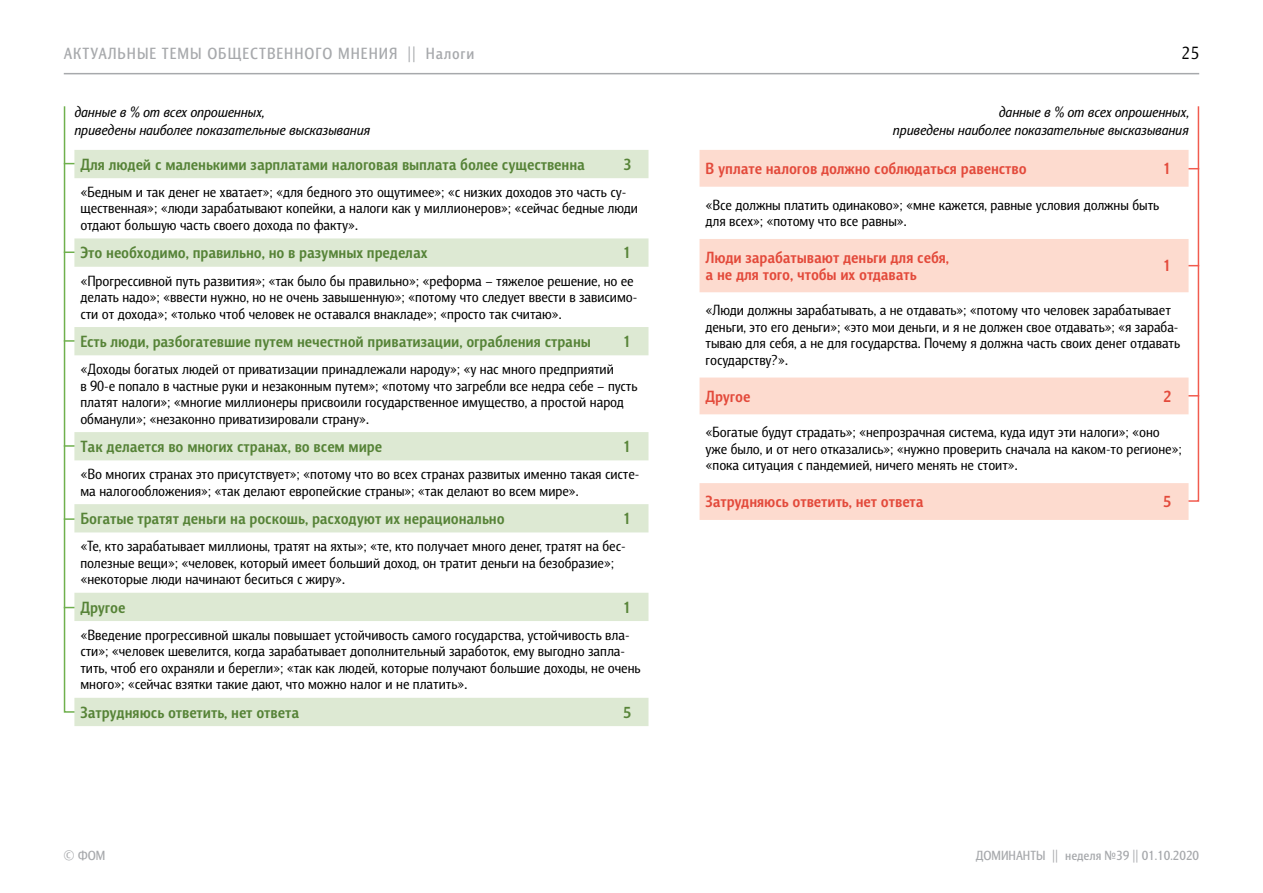
<style>
.page{position:relative;width:1263px;height:893px;background:#fff}
.page>*{position:absolute;margin:0;border:0;box-sizing:border-box;transform-origin:0 0}
.t1{font:18px "Barnaul Grotesk";color:#000}
.t2{font:700 16.5px "Barnaul Grotesk";color:#568337}
.t3{font:700 16.5px/16.5px "Barnaul Grotesk";color:#e34a3b}
.t4{font:500 16.5px "Barnaul Grotesk";letter-spacing:.125em;color:#a7a9ac}
.t5{font:15px/16.5px "Barnaul Grotesk";color:#000}
.t6{font:italic 15px/18px "Barnaul Grotesk";color:#000}
.t7{font:500 13.5px "Barnaul Grotesk";color:#a7a9ac}
</style>
<div class="page">
<hr style="left:64px;top:73px;width:1135px;height:1px;background:#a7a9ac">
<svg style="left:1188px;top:106px;width:12px;height:396px"></svg>
<hr style="left:1029px;top:168px;width:170px;height:1px;background:#f15b4f">
<hr style="left:1029px;top:265px;width:170px;height:1px;background:#f15b4f">
<hr style="left:1029px;top:395px;width:170px;height:2px;background:#f15b4f">
<svg style="left:699px;top:150px;width:489px;height:370px"></svg>
<svg style="left:63px;top:106px;width:11px;height:607px"></svg>
<hr style="left:64px;top:163px;width:167px;height:1px;background:#6fb04d">
<hr style="left:64px;top:251px;width:167px;height:2px;background:#6fb04d">
<hr style="left:64px;top:340px;width:167px;height:2px;background:#6fb04d">
<hr style="left:64px;top:445px;width:167px;height:2px;background:#6fb04d">
<hr style="left:64px;top:518px;width:167px;height:2px;background:#6fb04d">
<hr style="left:64px;top:607px;width:167px;height:1px;background:#6fb04d">
<svg style="left:74px;top:150px;width:574px;height:576px"></svg>
<p class="t4" style="left:64px;top:44px;width:412px">Актуальные темы общественного мнения || Налоги</p>
<p class="t1" style="left:1181px;top:43px;width:19px">25</p>
<p class="t6" style="left:74px;top:102px;width:297px">данные в % от всех опрошенных,<br>приведены наиболее показательные высказывания</p>
<p class="t6" style="left:893px;top:102px;width:297px;text-align:right">данные в % от всех опрошенных,<br>приведены наиболее показательные высказывания</p>
<p class="t2" style="left:80px;top:154px;width:506px">Для людей с маленькими зарплатами налоговая выплата более существенна</p>
<p class="t2" style="left:623px;top:154px;width:9px">3</p>
<p class="t5" style="left:80px;top:183px;width:559px">«Бедным и так денег не хватает»; «для бедного это ощутимее»; «с низких доходов это часть су&shy;щественная»; «люди зарабатывают копейки, а налоги как у миллионеров»; «сейчас бедные люди отдают большую часть своего дохода по факту».</p>
<p class="t2" style="left:80px;top:243px;width:348px">Это необходимо, правильно, но в разумных пределах</p>
<p class="t2" style="left:623px;top:243px;width:9px">1</p>
<p class="t5" style="left:80px;top:272px;width:558px">«Прогрессивной путь развития»; «так было бы правильно»; «реформа – тяжелое решение, но ее делать надо»; «ввести нужно, но не очень завышенную»; «потому что следует ввести в зависимо&shy;сти от дохода»; «только чтоб человек не оставался внакладе»; «просто так считаю».</p>
<p class="t2" style="left:80px;top:331px;width:512px">Есть люди, разбогатевшие путем нечестной приватизации, ограбления страны</p>
<p class="t2" style="left:623px;top:331px;width:9px">1</p>
<p class="t5" style="left:80px;top:361px;width:558px">«Доходы богатых людей от приватизации принадлежали народу»; «у нас много предприятий<br>в 90-е попало в частные руки и незаконным путем»; «потому что загребли все недра себе – пусть платят налоги»; «многие миллионеры присвоили государственное имущество, а простой народ обманули»; «незаконно приватизировали страну».</p>
<p class="t2" style="left:80px;top:437px;width:303px">Так делается во многих странах, во всем мире</p>
<p class="t2" style="left:623px;top:437px;width:9px">1</p>
<p class="t5" style="left:80px;top:466px;width:560px">«Во многих странах это присутствует»; «потому что во всех странах развитых именно такая систе&shy;ма налогообложения»; «так делают европейские страны»; «так делают во всем мире».</p>
<p class="t2" style="left:80px;top:509px;width:426px">Богатые тратят деньги на роскошь, расходуют их нерационально</p>
<p class="t2" style="left:623px;top:509px;width:9px">1</p>
<p class="t5" style="left:80px;top:538px;width:547px">«Те, кто зарабатывает миллионы, тратят на яхты»; «те, кто получает много денег, тратят на бес&shy;полезные вещи»; «человек, который имеет больший доход, он тратит деньги на безобразие»; «некоторые люди начинают беситься с жиру».</p>
<p class="t2" style="left:80px;top:597px;width:46px">Другое</p>
<p class="t2" style="left:623px;top:597px;width:9px">1</p>
<p class="t5" style="left:80px;top:626px;width:562px">«Введение прогрессивной шкалы повышает устойчивость самого государства, устойчивость вла&shy;сти»; «человек шевелится, когда зарабатывает дополнительный заработок, ему выгодно запла&shy;тить, чтоб его охраняли и берегли»; «так как людей, которые получают большие доходы, не очень много»; «сейчас взятки такие дают, что можно налог и не платить».</p>
<p class="t2" style="left:80px;top:702px;width:220px">Затрудняюсь ответить, нет ответа</p>
<p class="t2" style="left:623px;top:702px;width:9px">5</p>
<p class="t3" style="left:705px;top:160px;width:323px">В уплате налогов должно соблюдаться равенство</p>
<p class="t3" style="left:1163px;top:160px;width:9px">1</p>
<p class="t5" style="left:705px;top:196px;width:455px">«Все должны платить одинаково»; «мне кажется, равные условия должны быть для всех»; «потому что все равны».</p>
<p class="t3" style="left:705px;top:249px;width:245px">Люди зарабатывают деньги для себя, а не для того, чтобы их отдавать</p>
<p class="t3" style="left:1163px;top:257px;width:9px">1</p>
<p class="t5" style="left:705px;top:302px;width:476px">«Люди должны зарабатывать, а не отдавать»; «потому что человек зарабатывает деньги, это его деньги»; «это мои деньги, и я не должен свое отдавать»; «я зараба&shy;тываю для себя, а не для государства. Почему я должна часть своих денег отдавать государству?».</p>
<p class="t3" style="left:705px;top:387px;width:46px">Другое</p>
<p class="t3" style="left:1163px;top:387px;width:9px">2</p>
<p class="t5" style="left:705px;top:424px;width:477px">«Богатые будут страдать»; «непрозрачная система, куда идут эти налоги»; «оно уже было, и от него отказались»; «нужно проверить сначала на каком-то регионе»; «пока ситуация с пандемией, ничего менять не стоит».</p>
<p class="t3" style="left:705px;top:493px;width:220px">Затрудняюсь ответить, нет ответа</p>
<p class="t3" style="left:1163px;top:493px;width:9px">5</p>
<p class="t7" style="left:64px;top:847px;width:43px">© ФОМ</p>
<p class="t7" style="left:976px;top:847px;width:225px">ДОМИНАНТЫ || неделя №39 || 01.10.2020</p>
</div>
